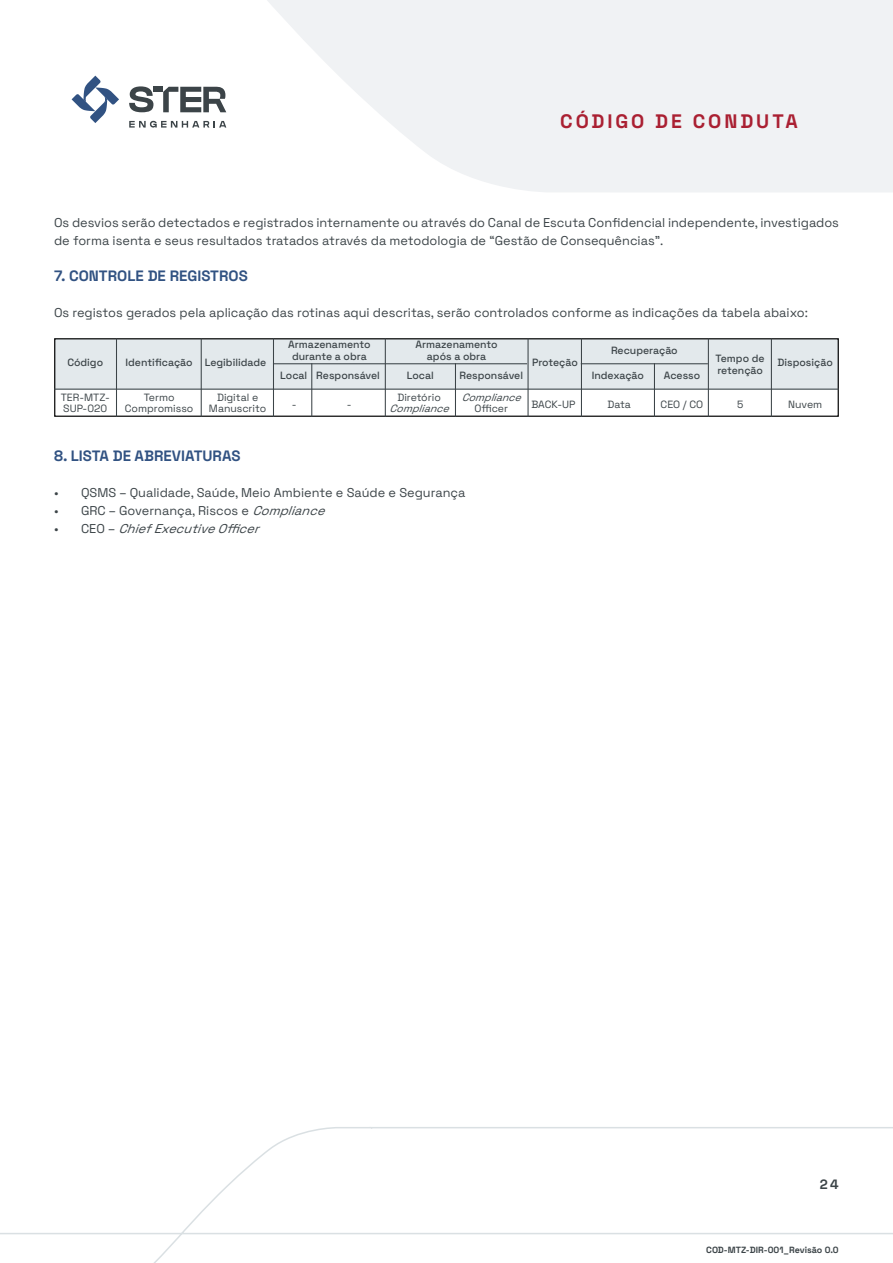
<style>
.page{position:relative;width:893px;height:1263px;background:#fff}
.page>*{position:absolute;margin:0;border:0;box-sizing:border-box;transform-origin:0 0}
.t1{font:300 19.5px "Space Grotesk";letter-spacing:.15em;color:#aa2032}
.t2{font:300 15px "Space Grotesk";color:#315282}
.t3{font:300 13.5px "Space Grotesk";color:#3c4448}
.t4{font:300 12.75px/18px "Space Grotesk";color:#3c4448}
.t5{font:italic 300 12.75px "Space Grotesk";color:#3c4448}
.t6{font:300 10.5px/12px "Space Grotesk";color:#3c4448;text-align:center}
.t7{font:italic 300 10.5px "Space Grotesk";color:#3c4448}
.t8{font:300 9px "Space Grotesk";color:#3c4448}
.s1{font-style:italic}
.s2{font-style:normal}
</style>
<div class="page">
<svg style="left:1px;top:1127px;width:891px;height:136px"></svg>
<svg style="left:267px;top:0;width:626px;height:192px;fill:#f0f2f4"></svg>
<svg style="left:72px;top:76px;width:47px;height:47px"></svg>
<svg style="left:129px;top:86px;width:24px;height:26px"></svg>
<div style="left:154px;top:87px;width:9px;height:5px;background:#3c4448"></div>
<svg style="left:163px;top:87px;width:63px;height:25px"></svg>
<svg style="left:129px;top:121px;width:97px;height:7px"></svg>
<div style="left:54px;top:339px;width:785px;height:51px;background:#e3e9ec"></div>
<div style="left:54px;top:338px;width:785px;height:79px;border:1px solid #000"></div>
<hr style="left:116px;top:338px;width:1px;height:79px;background:#3c4448">
<hr style="left:201px;top:338px;width:1px;height:79px;background:#3c4448">
<hr style="left:54px;top:389px;width:785px;height:1px;background:#3c4448">
<hr style="left:273px;top:363px;width:254px;height:1px;background:#3c4448">
<hr style="left:581px;top:363px;width:127px;height:1px;background:#3c4448">
<hr style="left:273px;top:338px;width:1px;height:79px;background:#3c4448">
<hr style="left:311px;top:363px;width:1px;height:54px;background:#3c4448">
<hr style="left:455px;top:363px;width:1px;height:54px;background:#3c4448">
<hr style="left:654px;top:363px;width:1px;height:54px;background:#3c4448">
<hr style="left:385px;top:338px;width:1px;height:79px;background:#3c4448">
<hr style="left:527px;top:338px;width:2px;height:79px;background:#3c4448">
<hr style="left:581px;top:338px;width:1px;height:79px;background:#3c4448">
<hr style="left:708px;top:338px;width:1px;height:79px;background:#3c4448">
<hr style="left:771px;top:338px;width:1px;height:79px;background:#3c4448">
<h1 class="t1" style="left:560px;top:107px;width:239px">CÓDIGO DE CONDUTA</h1>
<p class="t4" style="left:54px;top:212px;width:786px">Os desvios serão detectados e registrados internamente ou através do Canal de Escuta Confidencial independente, investigados de forma isenta e seus resultados tratados através da metodologia de “Gestão de Consequências”.</p>
<p class="t2" style="left:54px;top:264px;width:195px">7. CONTROLE DE REGISTROS</p>
<p class="t4" style="left:54px;top:302px;width:755px">Os registos gerados pela aplicação das rotinas aqui descritas, serão controlados conforme as indicações da tabela abaixo:</p>
<p class="t6" style="left:288px;top:338px;width:84px">Armazenamento durante a obra</p>
<p class="t6" style="left:415px;top:338px;width:84px">Armazenamento após a obra</p>
<p class="t6" style="left:611px;top:344px;width:68px">Recuperação</p>
<p class="t6" style="left:716px;top:351px;width:51px;text-align:left">Tempo de retenção</p>
<p class="t6" style="left:67px;top:355px;width:37px">Código</p>
<p class="t6" style="left:61px;top:392px;width:51px;line-height:10.5px;text-align:left">TER-MTZ-<br>SUP-020</p>
<p class="t6" style="left:125px;top:392px;width:70px;line-height:10.5px">Termo<br>Compromisso</p>
<p class="t6" style="left:209px;top:392px;width:59px;line-height:10.5px">Digital e<br>Manuscrito</p>
<p class="t6" style="left:292px;top:398px;width:6px">-</p>
<p class="t6" style="left:347px;top:398px;width:6px">-</p>
<p class="t6" style="left:531px;top:398px;width:46px">BACK-UP</p>
<p class="t6" style="left:607px;top:398px;width:25px">Data</p>
<p class="t6" style="left:661px;top:398px;width:44px">CEO / CO</p>
<p class="t6" style="left:737px;top:398px;width:8px">5</p>
<p class="t6" style="left:788px;top:398px;width:36px">Nuvem</p>
<p class="t6" style="left:126px;top:355px;width:142px">Identificação Legibilidade</p>
<p class="t6" style="left:532px;top:355px;width:47px">Proteção</p>
<p class="t6" style="left:778px;top:355px;width:57px">Disposição</p>
<p class="t6" style="left:280px;top:369px;width:101px">Local Responsável</p>
<p class="t6" style="left:407px;top:369px;width:29px">Local</p>
<p class="t6" style="left:459px;top:369px;width:65px">Responsável</p>
<p class="t6" style="left:592px;top:369px;width:54px">Indexação</p>
<p class="t6" style="left:664px;top:369px;width:38px">Acesso</p>
<p class="t7" style="left:462px;top:390px;width:66px">Compliance</p>
<p class="t6" style="left:474px;top:401px;width:35px">Officer</p>
<p class="t6" style="left:397px;top:391px;width:45px">Diretório</p>
<p class="t7" style="left:389px;top:400px;width:66px">Compliance</p>
<p class="t2" style="left:54px;top:444px;width:188px">8. LISTA DE ABREVIATURAS</p>
<p class="t4" style="left:54px;top:482px;width:413px">• QSMS – Qualidade, Saúde, Meio Ambiente e Saúde e Segurança</p>
<p class="t4" style="left:54px;top:500px;width:278px">• GRC – Governança, Riscos e <span class="s1">Compliance</span></p>
<p class="t5" style="left:54px;top:519px;width:212px"><span class="s2">• C E O –</span> ChiefExecutiveOfficer</p>
<p class="t3" style="left:820px;top:1174px;width:21px">24</p>
<p class="t8" style="left:706px;top:1244px;width:134px">COD-MTZ-DIR-001_Revisão 0.0</p>
</div>
